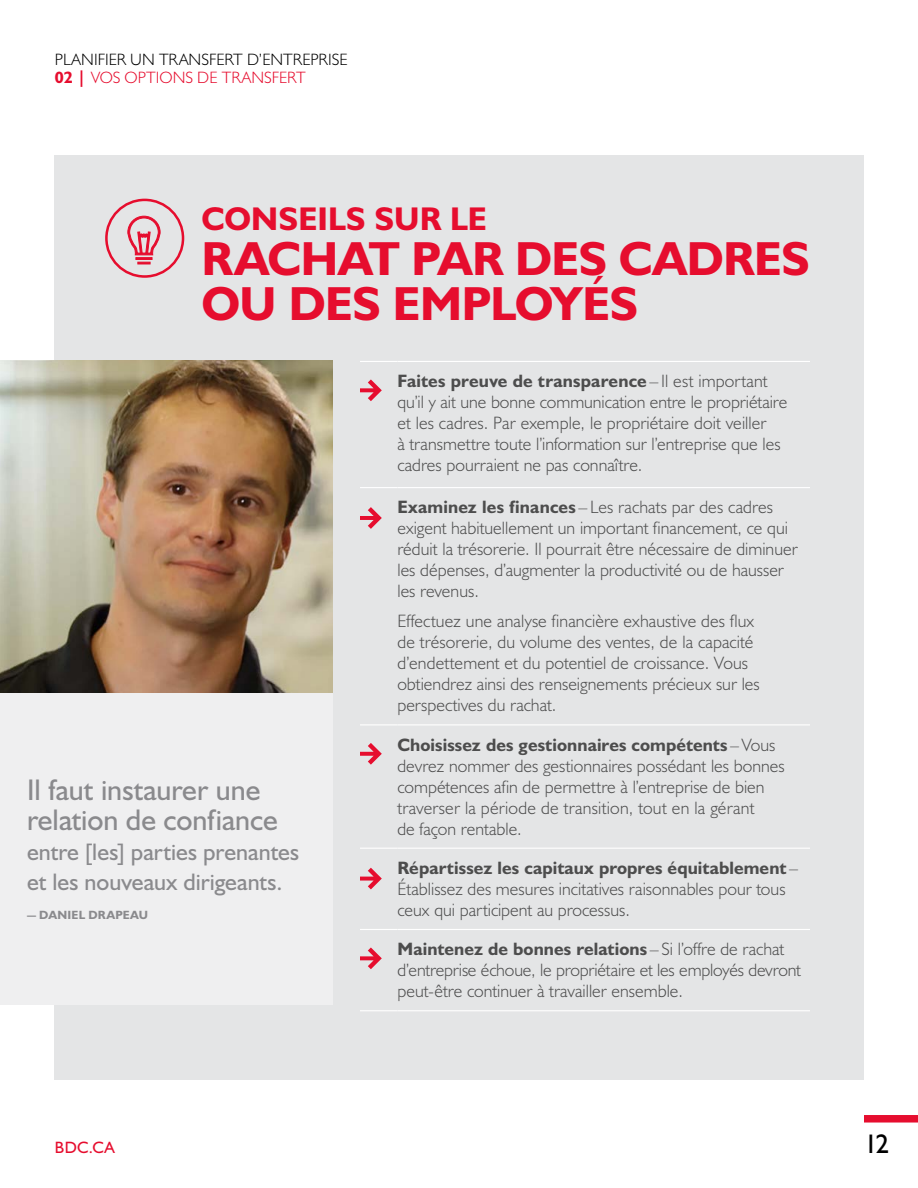
<style>
.page{position:relative;width:918px;height:1188px;background:#fff}
.page>*{position:absolute;margin:0;border:0;box-sizing:border-box;transform-origin:0 0}
.t1{font:700 48px/45px "Humanist 521 BT";letter-spacing:-.01em;color:#e60d2e}
.t2{font:700 33px "Humanist 521 BT";color:#e60d2e}
.t3{font:30px/30px "Humanist 521 BT";color:#8a8a8d}
.t4{font:27px "Humanist 521 BT";color:#000}
.t5{font:24px/30px "Humanist 521 BT";color:#8a8a8d}
.t6{font:300 18px/21px "Humanist 521 BT";color:#4d4d4d}
.t7{font:300 16.5px/18px "Humanist 521 BT";color:#000}
.t8{font:16.5px "Humanist 521 BT";color:#e60d2e}
.t9{font:700 12px "Humanist 521 BT";letter-spacing:.02em;color:#8a8a8d;scale:.75 1}
.s1{font-weight:700;color:#e60d2e}
.s2{color:#e60d2e}
.s3{font-weight:700}
</style>
<div class="page">
<div style="left:864px;top:1115px;width:54px;height:8px;background:#e60d2e"></div>
<div style="left:55px;top:155px;width:809px;height:925px;background:#e4e5e6"></div>
<div style="left:105px;top:199px;width:79px;height:79px;border:3px solid #e60d2e;border-radius:50%"></div>
<svg style="left:127px;top:215px;width:34px;height:62px"></svg>
<hr style="left:360px;top:487px;width:37px;height:1px;background:#fff">
<hr style="left:397px;top:487px;width:413px;height:1px;background:#fff">
<hr style="left:360px;top:724px;width:37px;height:1px;background:#fff">
<hr style="left:397px;top:724px;width:413px;height:1px;background:#fff">
<hr style="left:360px;top:848px;width:37px;height:1px;background:#fff">
<hr style="left:397px;top:848px;width:413px;height:1px;background:#fff">
<hr style="left:360px;top:929px;width:37px;height:1px;background:#fff">
<hr style="left:397px;top:929px;width:413px;height:1px;background:#fff">
<hr style="left:360px;top:1010px;width:37px;height:1px;background:#fff">
<hr style="left:397px;top:1010px;width:413px;height:1px;background:#fff">
<hr style="left:360px;top:361px;width:37px;height:1px;background:#fff">
<hr style="left:397px;top:361px;width:413px;height:1px;background:#fff">
<svg style="left:360px;top:379px;width:22px;height:22px"></svg>
<svg style="left:360px;top:507px;width:22px;height:22px"></svg>
<svg style="left:360px;top:743px;width:22px;height:22px"></svg>
<svg style="left:360px;top:868px;width:22px;height:21px"></svg>
<svg style="left:360px;top:947px;width:22px;height:22px"></svg>
<img style="left:0;top:361px;width:333px;height:333px">
<div style="left:0;top:694px;width:333px;height:311px;background:#efeff0"></div>
<p class="t7" style="left:55px;top:50px;width:294px">PLANIFIER UN TRANSFERT D’ENTREPRISE<br><span class="s1">02 |</span> <span class="s2">VOS OPTIONS DE TRANSFERT</span></p>
<h2 class="t2" style="left:201px;top:198px;width:287px">CONSEILS SUR LE</h2>
<h1 class="t1" style="left:201px;top:235px;width:610px">RACHAT PAR DES CADRES<br>OU DES EMPLOYÉS</h1>
<h3 class="t3" style="left:27px;top:774px;width:252px">Il faut instaurer une relation de confiance</h3>
<h3 class="t5" style="left:27px;top:836px;width:274px">entre [les] parties prenantes et les nouveaux dirigeants.</h3>
<p class="t9" style="left:27px;top:907px;width:163px">— DANIEL DRAPEAU</p>
<p class="t6" style="left:397px;top:370px;width:391px"><span class="s3">Faites preuve de transparence</span> – Il est important qu’il y ait une bonne communication entre le propriétaire et les cadres. Par exemple, le propriétaire doit veiller<br>à transmettre toute l’information sur l’entreprise que les cadres pourraient ne pas connaître.</p>
<p class="t6" style="left:397px;top:496px;width:402px"><span class="s3">Examinez les finances</span> – Les rachats par des cadres exigent habituellement un important financement, ce qui réduit la trésorerie. Il pourrait être nécessaire de diminuer les dépenses, d’augmenter la productivité ou de hausser les revenus.</p>
<p class="t6" style="left:397px;top:610px;width:364px">Effectuez une analyse financière exhaustive des flux de trésorerie, du volume des ventes, de la capacité d’endettement et du potentiel de croissance. Vous obtiendrez ainsi des renseignements précieux sur les perspectives du rachat.</p>
<p class="t6" style="left:397px;top:734px;width:389px"><span class="s3">Choisissez des gestionnaires compétents</span> – Vous devrez nommer des gestionnaires possédant les bonnes compétences afin de permettre à l’entreprise de bien traverser la période de transition, tout en la gérant<br>de façon rentable.</p>
<p class="t6" style="left:397px;top:857px;width:402px"><span class="s3">Répartissez les capitaux propres équitablement</span> –<br>Établissez des mesures incitatives raisonnables pour tous ceux qui participent au processus.</p>
<p class="t6" style="left:397px;top:938px;width:405px"><span class="s3">Maintenez de bonnes relations</span> – Si l’offre de rachat d’entreprise échoue, le propriétaire et les employés devront peut-être continuer à travailler ensemble.</p>
<p class="t8" style="left:55px;top:1137px;width:61px">BDC.CA</p>
<h3 class="t4" style="left:864px;top:1127px;width:27px">12</h3>
</div>
